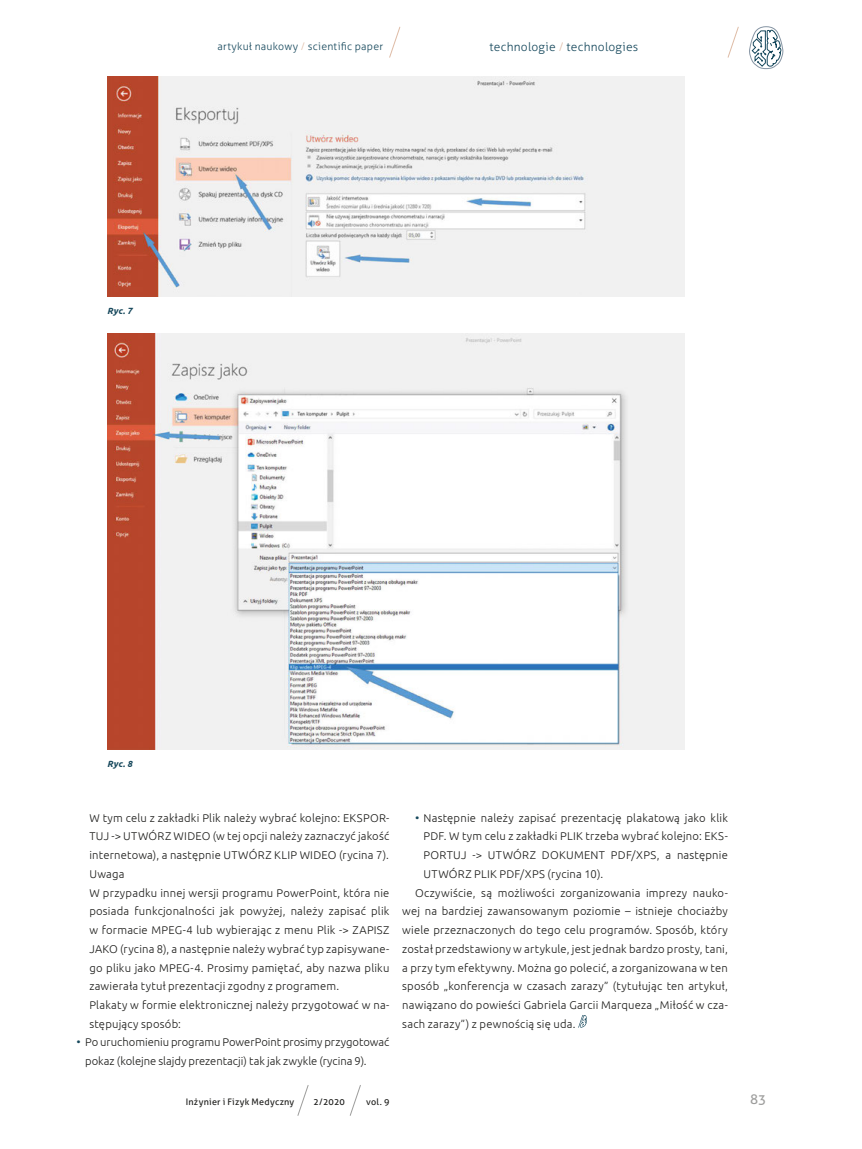
<style>
.page{position:relative;width:862px;height:1149px;background:#fff}
.page>*{position:absolute;margin:0;border:0;box-sizing:border-box;transform-origin:0 0}
.t1{font:13.5px "Aller";color:#9d9d9c}
.t2{font:300 12px "Aller";letter-spacing:.015em;color:#16485c}
.t3{font:300 11.25px/18.8px "Ubuntu";letter-spacing:.02em;color:#1d1d1b}
.t4{font:300 11.25px/18.8px "Ubuntu";color:#1d1d1b}
.t5{font:300 10.5px "Aller";letter-spacing:.025em;color:#16485c}
.t6{font:9px "Aller";letter-spacing:.025em;color:#1d1d1b}
.t7{font:italic 700 9px "Ubuntu";letter-spacing:.02em;color:#16485c}
.s1{color:#debba5}
.s2{font-size:12px;color:#16485c}
</style>
<div class="page">
<svg style="left:297px;top:1085px;width:11px;height:30px"></svg>
<svg style="left:389px;top:26px;width:11px;height:32px"></svg>
<svg style="left:350px;top:1085px;width:10px;height:30px"></svg>
<svg style="left:727px;top:27px;width:11px;height:31px"></svg>
<svg style="left:749px;top:26px;width:34px;height:43px"></svg>
<img style="left:107px;top:77px;width:577px;height:219px">
<img style="left:107px;top:333px;width:577px;height:416px">
<svg style="left:578px;top:1015px;width:8px;height:12px"></svg>
<p class="t5" style="left:217px;top:40px;width:167px">artykuł naukowy <span class="s1">/</span> scientific paper</p>
<p class="t2" style="left:489px;top:40px;width:150px">technologie <span class="s1">/</span> technologies</p>
<p class="t7" style="left:107px;top:305px;width:27px">Ryc. 7</p>
<p class="t7" style="left:107px;top:758px;width:27px">Ryc. 8</p>
<p class="t3" style="left:89px;top:807px;width:301px">W tym celu z zakładki Plik należy wybrać kolejno: EKSPOR-TUJ -&gt; UTWÓRZ WIDEO (w tej opcji należy zaznaczyć jakość internetowa), a następnie UTWÓRZ KLIP WIDEO (rycina 7).<br>Uwaga<br>W przypadku innej wersji programu PowerPoint, która nie posiada funkcjonalności jak powyżej, należy zapisać plik w formacie MPEG-4 lub wybierając z menu Plik -&gt; ZAPISZ JAKO (rycina 8), a następnie należy wybrać typ zapisywane&shy;go pliku jako MPEG-4. Prosimy pamiętać, aby nazwa pliku zawierała tytuł prezentacji zgodny z programem.<br>Plakaty w formie elektronicznej należy przygotować w na&shy;stępujący sposób:</p>
<p class="t4" style="left:85px;top:1032px;width:306px;text-indent:-9px"><span class="s2">•</span> Po uruchomieniu programu PowerPoint prosimy przygotować pokaz (kolejne slajdy prezentacji) tak jak zwykle (rycina 9).</p>
<p class="t3" style="left:415px;top:807px;width:314px"><span class="s2">•</span> Następnie należy zapisać prezentację plakatową jako klik</p>
<p class="t3" style="left:423px;top:826px;width:306px">PDF. W tym celu z zakładki PLIK trzeba wybrać kolejno: EKS-</p>
<p class="t3" style="left:423px;top:845px;width:306px">PORTUJ -&gt; UTWÓRZ DOKUMENT PDF/XPS, a następnie</p>
<p class="t3" style="left:423px;top:864px;width:181px">UTWÓRZ PLIK PDF/XPS (rycina 10).</p>
<p class="t3" style="left:415px;top:882px;width:314px">Oczywiście, są możliwości zorganizowania imprezy nauko-</p>
<p class="t3" style="left:402px;top:901px;width:327px">wej na bardziej zawansowanym poziomie – istnieje chociażby</p>
<p class="t3" style="left:402px;top:920px;width:327px">wiele przeznaczonych do tego celu programów. Sposób, który</p>
<p class="t3" style="left:402px;top:938px;width:327px">został przedstawiony w artykule, jest jednak bardzo prosty, tani,</p>
<p class="t3" style="left:402px;top:957px;width:327px">a przy tym efektywny. Można go polecić, a zorganizowana w ten</p>
<p class="t3" style="left:402px;top:976px;width:327px">sposób „konferencja w czasach zarazy” (tytułując ten artykuł,</p>
<p class="t3" style="left:402px;top:994px;width:327px">nawiązano do powieści Gabriela Garcii Marqueza „Miłość w cza-</p>
<p class="t3" style="left:402px;top:1013px;width:175px">sach zarazy”) z pewnością się uda.</p>
<p class="t6" style="left:185px;top:1095px;width:110px">Inżynier i Fizyk Medyczny</p>
<p class="t6" style="left:313px;top:1095px;width:33px">2/2020</p>
<p class="t6" style="left:366px;top:1095px;width:25px">vol. 9</p>
<p class="t1" style="left:749px;top:1090px;width:18px">83</p>
</div>
